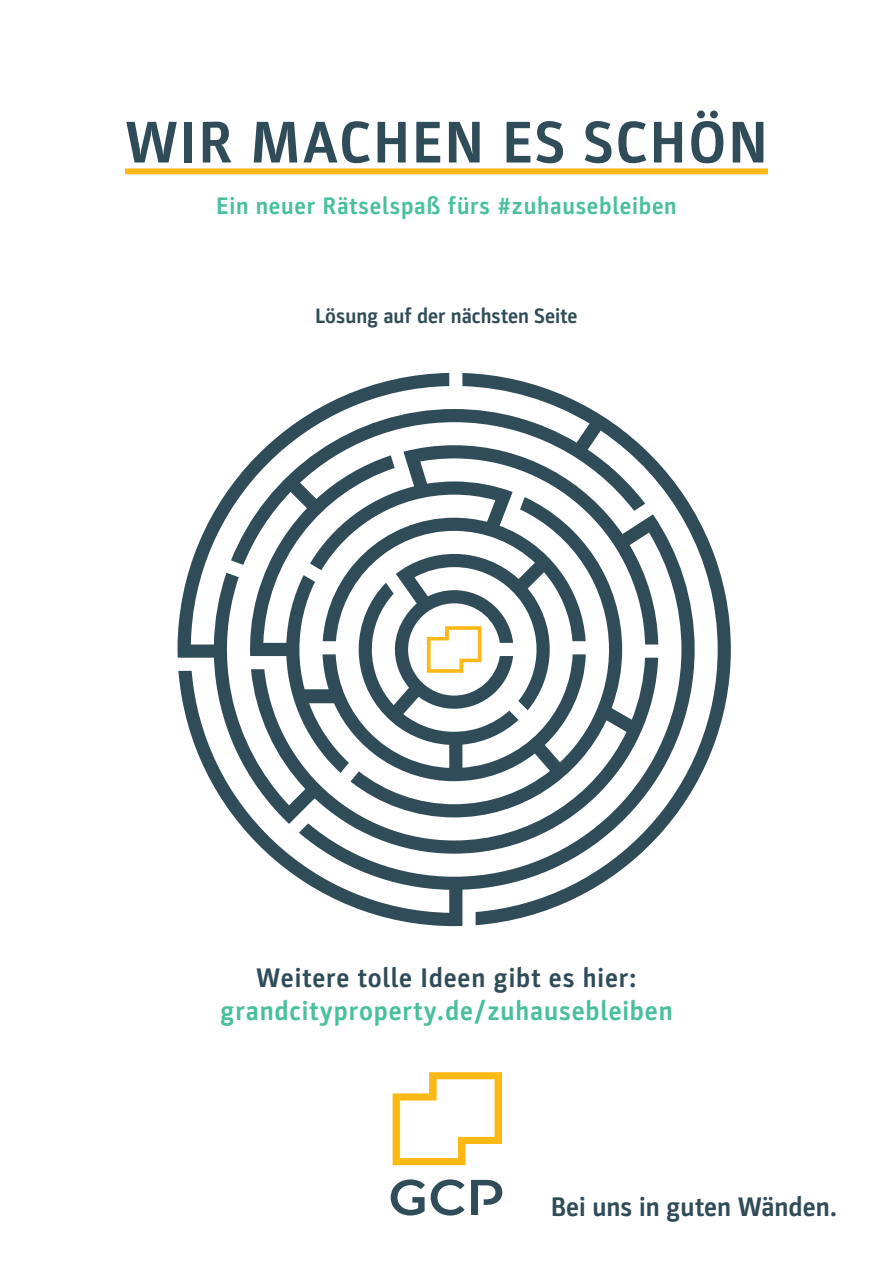
<style>
.page{position:relative;width:893px;height:1263px;background:#fff}
.page>*{position:absolute;margin:0;border:0;box-sizing:border-box;transform-origin:0 0}
.t1{font:700 59.1px "Parka";letter-spacing:.03em;color:#304c59}
.t2{font:700 27px "Parka";letter-spacing:.03em;color:#48bf9d}
.t3{font:700 27px "Parka";letter-spacing:.025em;color:#304c59}
.t4{font:700 27px "Parka";color:#304c59}
.t5{font:700 24px "Parka";letter-spacing:.03em;color:#48bf9d}
.t6{font:700 21px "Parka";color:#304c59}
</style>
<div class="page">
<div style="left:125px;top:168px;width:643px;height:6px;background:#fcb814"></div>
<svg style="left:391px;top:1179px;width:111px;height:36px"></svg>
<svg style="left:393px;top:1072px;width:109px;height:93px"></svg>
<svg style="left:178px;top:373px;width:553px;height:553px"></svg>
<svg style="left:427px;top:626px;width:55px;height:47px"></svg>
<h1 class="t1" style="left:125px;top:109px;width:644px">WIR MACHEN ES SCHÖN</h1>
<p class="t5" style="left:216px;top:192px;width:462px">Ein neuer Rätselspaß fürs #zuhausebleiben</p>
<p class="t6" style="left:315px;top:304px;width:264px">Lösung auf der nächsten Seite</p>
<p class="t3" style="left:256px;top:963px;width:382px">Weitere tolle Ideen gibt es hier:</p>
<p class="t2" style="left:220px;top:995px;width:454px">grandcityproperty.de/zuhausebleiben</p>
<p class="t4" style="left:551px;top:1191px;width:288px">Bei uns in guten Wänden.</p>
</div>
